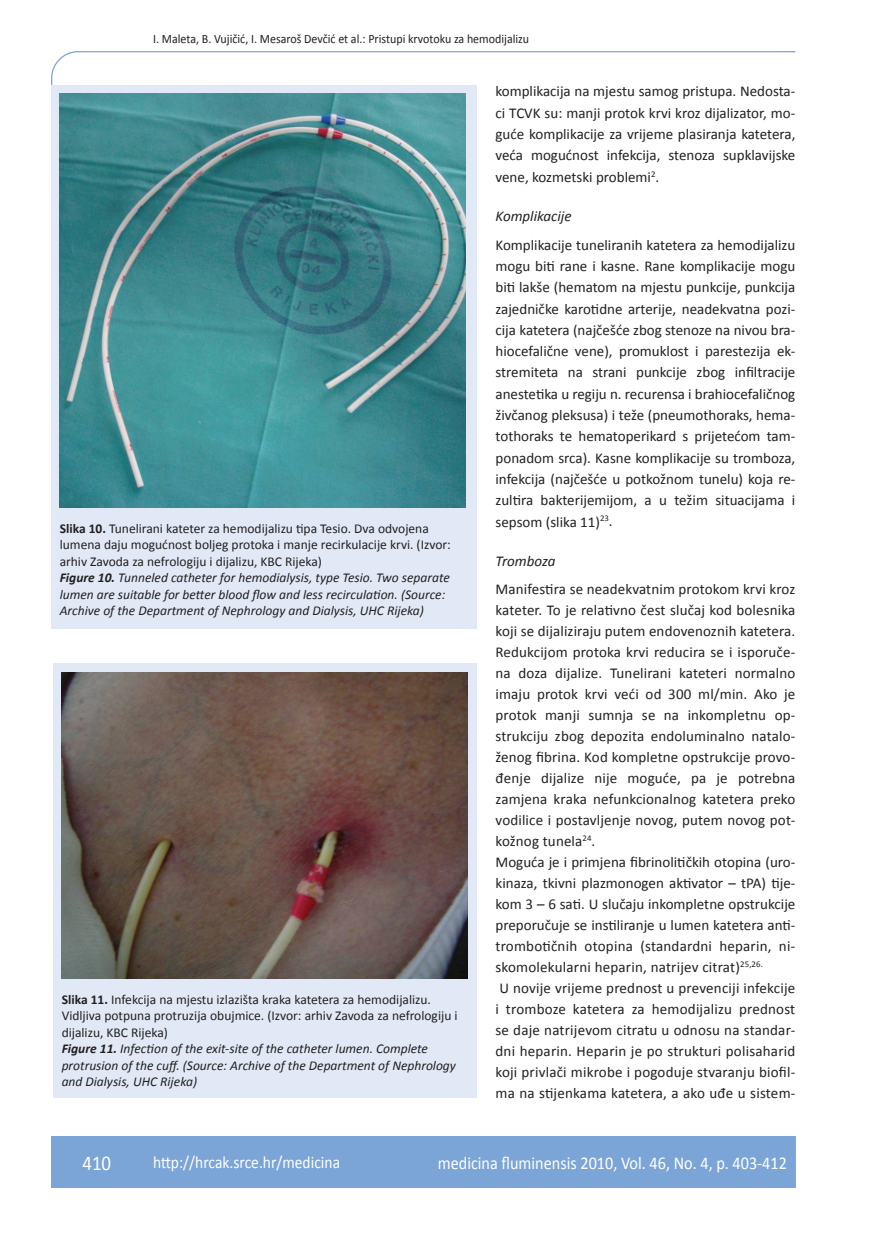
<style>
.page{position:relative;width:872px;height:1234px;background:#fff}
.page>*{position:absolute;margin:0;border:0;box-sizing:border-box;transform-origin:0 0}
.t1{font:21px "Calibri";color:#fff;scale:.9 1}
.t2{font:18px "Calibri";color:#fff;scale:.9 1}
.t3{font:17.25px "Calibri";color:#fff;scale:.9 1}
.t4{font:15px/21px "Calibri";letter-spacing:.01em;color:#231f20;text-align:justify}
.t5{font:italic 15px "Calibri";color:#231f20}
.t6{font:italic 13.5px/16.5px "Calibri";color:#231f20}
.t7{font:13.5px/16.5px "Calibri";color:#231f20}
.t8{font:12.75px "Calibri";color:#231f20;scale:.94 1}
.s1{font-weight:700;font-style:normal}
.s2{font-style:normal}
.s3{font-weight:700}
.s4{font-weight:700;font-style:italic}
.s5{font-style:italic}
</style>
<div class="page">
<svg style="left:51px;top:51px;width:745px;height:275px"></svg>
<div style="left:51px;top:1135px;width:744px;height:51px;background:#7ca5d7"></div>
<div style="left:51px;top:85px;width:425px;height:543px;background:#e1e9f6"></div>
<img style="left:60px;top:94px;width:406px;height:413px">
<div style="left:53px;top:663px;width:423px;height:434px;background:#e1e9f6"></div>
<img style="left:62px;top:672px;width:406px;height:306px">
<p class="t8" style="left:153px;top:30px;width:401px">I. Maleta, B. Vujičić, I. Mesaroš Devčić et al.: Pristupi krvotoku za hemodijalizu</p>
<p class="t6" style="left:60px;top:519px;width:392px"><span class="s1">Slika 10.</span> <span class="s2">Tunelirani kateter za hemodijalizu tipa Tesio. Dva odvojena lumena daju mogućnost boljeg protoka i manje recirkulacije krvi. (Izvor: arhiv Zavoda za nefrologiju i dijalizu, KBC Rijeka)<br></span><span class="s3">Figure 10.</span> Tunneled catheter for hemodialysis, type Tesio. Two separate lumen are suitable for better blood flow and less recirculation. (Source:<br>Archive of the Department of Nephrology and Dialysis, UHC Rijeka)</p>
<p class="t7" style="left:62px;top:990px;width:397px"><span class="s3">Slika 11.</span> Infekcija na mjestu izlazišta kraka katetera za hemodijalizu.<br>Vidljiva potpuna protruzija obujmice. (Izvor: arhiv Zavoda za nefrologiju i dijalizu, KBC Rijeka)<br><span class="s4">Figure 11.</span> <span class="s5">Infection of the exit-site of the catheter lumen. Complete protrusion of the cuff. (Source: Archive of the Department of Nephrology and Dialysis, UHC Rijeka)</span></p>
<p class="t4" style="left:495px;top:80px;width:301px">komplikacija na mjestu samog pristupa. Nedosta&shy;ci TCVK su: manji protok krvi kroz dijalizator, mo&shy;guće komplikacije za vrijeme plasiranja katetera, veća mogućnost infekcija, stenoza supklavijske vene, kozmetski problemi<sup>2</sup>.</p>
<p class="t5" style="left:495px;top:207px;width:78px">Komplikacije</p>
<p class="t4" style="left:495px;top:233px;width:301px">Komplikacije tuneliranih katetera za hemodijalizu mogu biti rane i kasne. Rane komplikacije mogu biti lakše (hematom na mjestu punkcije, punkcija zajedničke karotidne arterije, neadekvatna pozi&shy;cija katetera (najčešće zbog stenoze na nivou bra&shy;hiocefalične vene), promuklost i parestezija ek&shy;stremiteta na strani punkcije zbog infiltracije anestetika u regiju n. recurensa i brahiocefaličnog živčanog pleksusa) i teže (pneumothoraks, hema&shy;tothoraks te hematoperikard s prijetećom tam&shy;ponadom srca). Kasne komplikacije su tromboza, infekcija (najčešće u potkožnom tunelu) koja re&shy;zultira bakterijemijom, a u težim situacijama i sepsom (slika 11)<sup>23</sup>.</p>
<p class="t5" style="left:495px;top:551px;width:61px">Tromboza</p>
<p class="t4" style="left:495px;top:577px;width:301px;text-align:left">Manifestira se neadekvatnim protokom krvi kroz kateter. To je relativno čest slučaj kod bolesnika koji se dijaliziraju putem endovenoznih katetera.<br>Redukcijom protoka krvi reducira se i isporuče&shy;na doza dijalize. Tunelirani kateteri normalno imaju protok krvi veći od 300 ml/min. Ako je protok manji sumnja se na inkompletnu op&shy;strukciju zbog depozita endoluminalno natalo&shy;ženog fibrina. Kod kompletne opstrukcije provo&shy;đenje dijalize nije moguće, pa je potrebna zamjena kraka nefunkcionalnog katetera preko vodilice i postavljenje novog, putem novog pot&shy;kožnog tunela<sup>24</sup>.<br>Moguća je i primjena fibrinolitičkih otopina (uro&shy;kinaza, tkivni plazmonogen aktivator – tPA) tije&shy;kom 3 – 6 sati. U slučaju inkompletne opstrukcije preporučuje se instiliranje u lumen katetera anti&shy;trombotičnih otopina (standardni heparin, ni&shy;skomolekularni heparin, natrijev citrat)<sup>25,26.<br></sup>U novije vrijeme prednost u prevenciji infekcije i tromboze katetera za hemodijalizu prednost se daje natrijevom citratu u odnosu na standar&shy;dni heparin. Heparin je po strukturi polisaharid koji privlači mikrobe i pogoduje stvaranju biofil&shy;ma na stijenkama katetera, a ako uđe u sistem-</p>
<h1 class="t1" style="left:82px;top:1149px;width:33px">410</h1>
<p class="t3" style="left:153px;top:1150px;width:209px">http://hrcak.srce.hr/medicina</p>
<p class="t2" style="left:438px;top:1151px;width:389px">medicina fluminensis 2010, Vol. 46, No. 4, p. 403-412</p>
</div>
